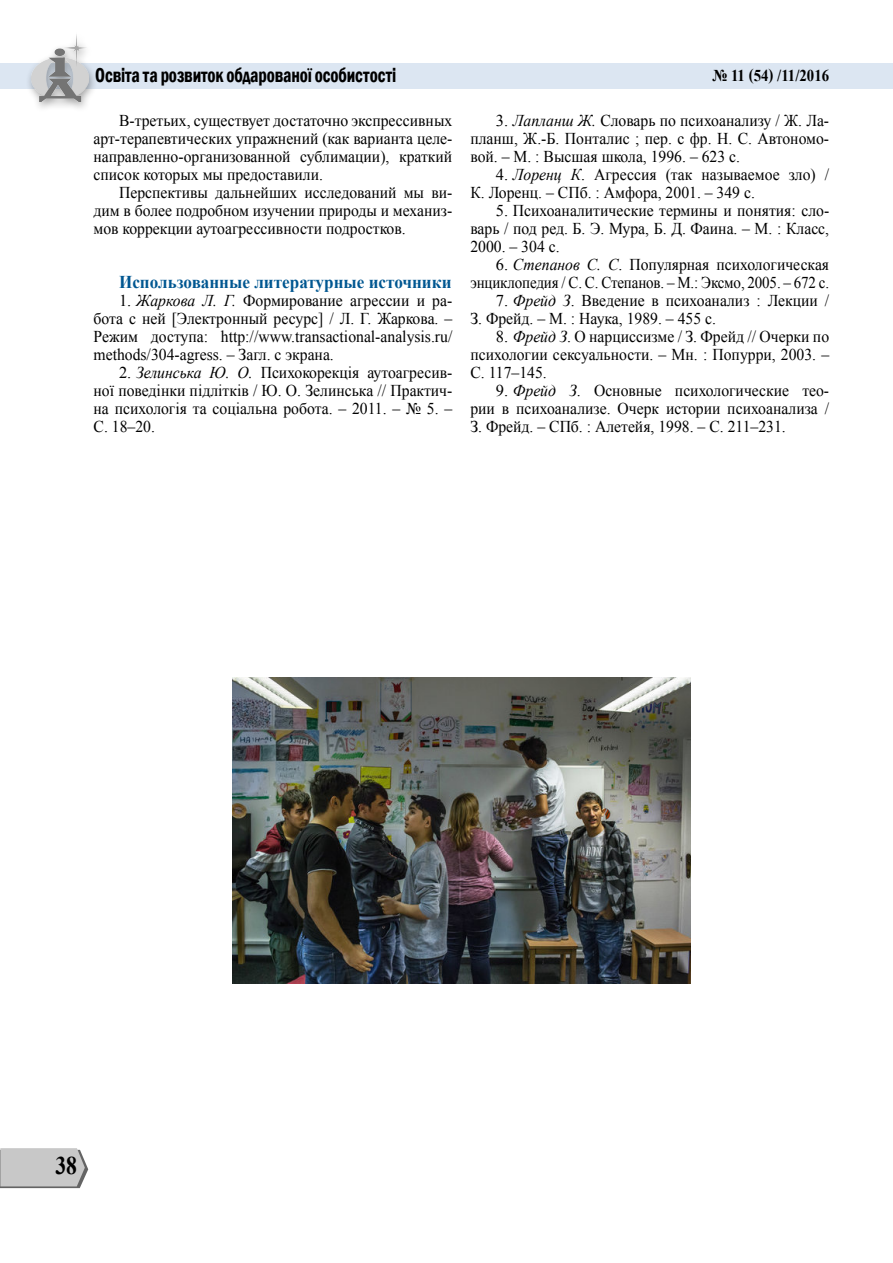
<style>
.page{position:relative;width:893px;height:1263px;background:#fff}
.page>*{position:absolute;margin:0;border:0;box-sizing:border-box;transform-origin:0 0}
.t1{font:700 25.5px "Times New Roman";color:#000;scale:.85 1}
.t2{font:600 condensed 20.7px "Franklin Gothic";letter-spacing:-.01em;color:#000;scale:.86 1}
.t3{font:700 18px "Times New Roman";color:#005791;scale:.95 1}
.t4{font:16.5px/18px "Times New Roman";color:#000;text-align:justify}
.t5{font:16.5px/18px "Times New Roman";color:#000;text-align:justify;scale:.95 1}
.t6{font:700 16.5px "Times New Roman";color:#000;scale:.9 1}
.s1{font-style:italic}
</style>
<div class="page">
<div style="left:1px;top:63px;width:892px;height:26px;background:#dce6f2"></div>
<svg style="left:0;top:1148px;width:88px;height:40px;background:#c3c3c3"></svg>
<div style="left:25px;top:31px;width:73px;height:82px;background:#000;opacity:.37"></div>
<img style="left:31px;top:32px;width:57px;height:69px">
<img style="left:232px;top:677px;width:458px;height:306px">
<p class="t2" style="left:95px;top:61px;width:351px">Освіта та розвиток обдарованої особистості</p>
<p class="t6" style="left:712px;top:64px;width:131px">№ 11 (54) /11/2016</p>
<p class="t5" style="left:94px;top:111px;width:379px;text-indent:26px">В-третьих, существует достаточно экспрессивных арт-терапевтических упражнений (как варианта целе&shy;направленно-организованной сублимации), краткий список которых мы предоставили.</p>
<p class="t5" style="left:94px;top:183px;width:379px;text-indent:26px">Перспективы дальнейших исследований мы ви&shy;дим в более подробном изучении природы и механиз&shy;мов коррекции аутоагрессивности подростков.</p>
<p class="t3" style="left:119px;top:270px;width:351px">Использованные литературные источники</p>
<p class="t4" style="left:94px;top:291px;width:360px;text-indent:26px">1. <span class="s1">Жаркова Л. Г.</span> Формирование агрессии и ра&shy;бота с ней [Электронный ресурс] / Л. Г. Жаркова. – Режим доступа: http://www.transactional-analysis.ru/ methods/304-agress. – Загл. с экрана.</p>
<p class="t4" style="left:94px;top:363px;width:360px;text-indent:26px">2. <span class="s1">Зелинська Ю. О.</span> Психокорекція аутоагресив&shy;ної поведінки підлітків / Ю. О. Зелинська // Практич&shy;на психологія та соціальна робота. – 2011. – № 5. – C. 18–20.</p>
<p class="t4" style="left:470px;top:111px;width:360px;text-indent:26px">3. <span class="s1">Лапланш Ж.</span> Словарь по психоанализу / Ж. Ла&shy;планш, Ж.-Б. Понталис ; пер. с фр. Н. С. Автономо&shy;вой. – М. : Высшая школа, 1996. – 623 с.</p>
<p class="t4" style="left:470px;top:165px;width:360px;text-indent:26px">4. <span class="s1">Лоренц К</span>. Агрессия (так называемое зло) /<br>К. Лоренц. – СПб. : Амфора, 2001. – 349 с.</p>
<p class="t4" style="left:470px;top:201px;width:360px;text-indent:26px">5. Психоаналитические термины и понятия: сло&shy;варь / под ред. Б. Э. Мура, Б. Д. Фаина. – М. : Класс, 2000. – 304 с.</p>
<p class="t4" style="left:470px;top:255px;width:360px;text-align:right">6. <span class="s1">Степанов С. С</span>. Популярная психологическая энциклопедия / С. С. Степанов. – М.: Эксмо, 2005. – 672 с.</p>
<p class="t4" style="left:470px;top:291px;width:360px;text-indent:26px">7. <span class="s1">Фрейд З</span>. Введение в психоанализ : Лекции /<br>З. Фрейд. – М. : Наука, 1989. – 455 с.</p>
<p class="t4" style="left:470px;top:327px;width:360px;text-indent:26px">8. <span class="s1">Фрейд З</span>. О нарциссизме / З. Фрейд // Очерки по психологии сексуальности. – Мн. : Попурри, 2003. – С. 117–145.</p>
<p class="t4" style="left:470px;top:381px;width:360px;text-indent:26px">9. <span class="s1">Фрейд З</span>. Основные психологические тео&shy;рии в психоанализе. Очерк истории психоанализа / З. Фрейд. – СПб. : Алетейя, 1998. – C. 211–231.</p>
<h1 class="t1" style="left:55px;top:1148px;width:27px">38</h1>
</div>
